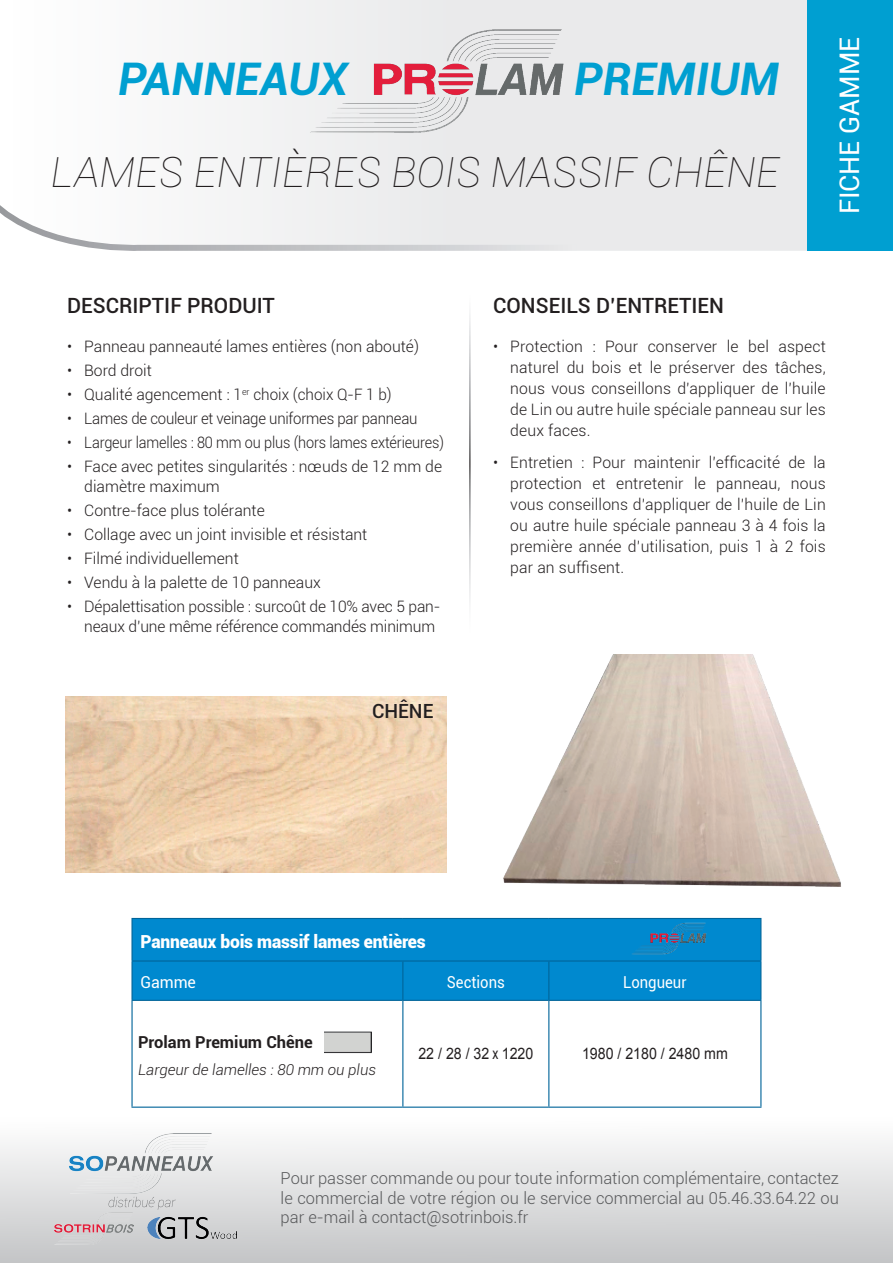
<style>
.page{position:relative;width:893px;height:1263px;background:#fff}
.page>*{position:absolute;margin:0;border:0;box-sizing:border-box;transform-origin:0 0}
.t1{font:italic 700 45px "Roboto";color:#009fd1}
.t2{font:italic 100 42px "Roboto";color:#231f20}
.t3{font:27px "Roboto";color:#fff}
.t4{font:500 21px "Roboto";color:#231f20}
.t5{font:500 19.5px "Roboto";color:#231f20}
.t6{font:900 18px "Roboto";letter-spacing:-.01em;color:#fff}
.t7{font:300 16.5px/19.8px "Roboto";color:#57585a;text-align:justify}
.t8{font:700 16.5px "Roboto";color:#231f20}
.t9{font:16.5px "Roboto";color:#fff;scale:.9 1}
.t10{font:16.5px "Roboto";color:#fff}
.t11{font:300 15.75px/21px "Roboto";color:#231f20}
.t12{font:300 15.75px "Roboto";color:#231f20;scale:.92 1}
.t13{font:300 15.75px "Roboto";color:#231f20;scale:.95 1}
.t14{font:15.75px "Arial";color:#231f20;scale:.9 1}
.t15{font:italic 300 15px "Roboto";color:#231f20}
</style>
<div class="page">
<svg style="left:219px;top:0;width:589px;height:251px;fill:#eaeaeb"></svg>
<svg style="left:0;top:186px;width:578px;height:65px"></svg>
<div style="left:808px;top:0;width:85px;height:251px;background:#009fd1"></div>
<svg style="left:0;top:1142px;width:893px;height:121px;background:#dbdbdc"></svg>
<img style="left:308px;top:23px;width:272px;height:116px">
<img style="left:68px;top:1133px;width:146px;height:60px">
<img style="left:54px;top:1213px;width:79px;height:31px">
<img style="left:148px;top:1216px;width:89px;height:23px">
<svg style="left:109px;top:1197px;width:67px;height:13px"></svg>
<img style="left:66px;top:697px;width:380px;height:175px">
<div style="left:133px;top:919px;width:627px;height:81px;background:#0089cf"></div>
<hr style="left:403px;top:960px;width:146px;height:1px;background:#006499">
<hr style="left:549px;top:960px;width:212px;height:1px;background:#006499">
<hr style="left:131px;top:1001px;width:2px;height:105px;background:#006499">
<hr style="left:403px;top:1000px;width:146px;height:1px;background:#006499">
<hr style="left:402px;top:1001px;width:1px;height:105px;background:#006499">
<hr style="left:549px;top:1000px;width:212px;height:1px;background:#006499">
<hr style="left:403px;top:1106px;width:146px;height:2px;background:#006499">
<hr style="left:549px;top:1106px;width:212px;height:2px;background:#006499">
<hr style="left:131px;top:918px;width:272px;height:1px;background:#006499">
<hr style="left:131px;top:919px;width:2px;height:41px;background:#006499">
<hr style="left:403px;top:918px;width:146px;height:1px;background:#006499">
<hr style="left:549px;top:918px;width:212px;height:1px;background:#006499">
<hr style="left:131px;top:960px;width:272px;height:1px;background:#006499">
<hr style="left:131px;top:961px;width:2px;height:39px;background:#006499">
<hr style="left:402px;top:961px;width:1px;height:39px;background:#006499">
<hr style="left:131px;top:1000px;width:272px;height:1px;background:#006499">
<hr style="left:131px;top:1106px;width:272px;height:2px;background:#006499">
<hr style="left:760px;top:919px;width:1px;height:41px;background:#006499">
<hr style="left:548px;top:961px;width:1px;height:39px;background:#006499">
<hr style="left:760px;top:961px;width:1px;height:39px;background:#006499">
<hr style="left:548px;top:1001px;width:1px;height:105px;background:#006499">
<hr style="left:760px;top:1001px;width:1px;height:105px;background:#006499">
<img style="left:631px;top:922px;width:80px;height:34px">
<img style="left:325px;top:1031px;width:47px;height:23px">
<img style="left:503px;top:654px;width:338px;height:233px">
<h1 class="t1" style="left:118px;top:48px;width:231px">PANNEAUX</h1>
<h1 class="t1" style="left:574px;top:48px;width:206px">PREMIUM</h1>
<h2 class="t2" style="left:50px;top:143px;width:730px">LAMES ENTIÈRES BOIS MASSIF CHÊNE</h2>
<h3 class="t3" style="left:831px;top:214px;width:179px;rotate:-90deg">FICHE GAMME</h3>
<h3 class="t4" style="left:67px;top:291px;width:209px">DESCRIPTIF PRODUIT</h3>
<p class="t11" style="left:67px;top:336px;width:353px">• Panneau panneauté lames entières (non abouté)</p>
<p class="t11" style="left:67px;top:360px;width:86px">• Bord droit</p>
<p class="t11" style="left:67px;top:384px;width:326px">• Qualité agencement : 1<sup>er</sup> choix (choix Q-F 1 b)</p>
<p class="t13" style="left:67px;top:408px;width:370px">• Lames de couleur et veinage uniformes par panneau</p>
<p class="t12" style="left:67px;top:432px;width:411px">• Largeur lamelles : 80 mm ou plus (hors lames extérieures)</p>
<p class="t11" style="left:84px;top:457px;width:359px;line-height:19.5px;text-indent:-17px">• Face avec petites singularités : nœuds de 12 mm de diamètre maximum</p>
<p class="t11" style="left:67px;top:499px;width:199px">• Contre-face plus tolérante</p>
<p class="t11" style="left:67px;top:523px;width:302px">• Collage avec un joint invisible et résistant</p>
<p class="t11" style="left:67px;top:547px;width:173px">• Filmé individuellement</p>
<p class="t11" style="left:67px;top:571px;width:255px">• Vendu à la palette de 10 panneaux</p>
<p class="t11" style="left:84px;top:596px;width:358px;line-height:19.5px;text-indent:-17px">• Dépalettisation possible : surcoût de 10% avec 5 pan&shy;neaux d’une même référence commandés minimum</p>
<p class="t5" style="left:372px;top:698px;width:63px">CHÊNE</p>
<h3 class="t4" style="left:493px;top:291px;width:232px">CONSEILS D’ENTRETIEN</h3>
<p class="t11" style="left:510px;top:336px;width:317px;text-align:justify;text-indent:-17px">• Protection : Pour conserver le bel aspect naturel du bois et le préserver des tâches, nous vous conseillons d’appliquer de l’huile de Lin ou autre huile spéciale panneau sur les deux faces.</p>
<p class="t11" style="left:510px;top:451px;width:317px;text-align:justify;text-indent:-17px">• Entretien : Pour maintenir l’efficacité de la protection et entretenir le panneau, nous vous conseillons d’appliquer de l’huile de Lin ou autre huile spéciale panneau 3 à 4 fois la première année d’utilisation, puis 1 à 2 fois par an suffisent.</p>
<p class="t6" style="left:141px;top:929px;width:287px">Panneaux bois massif lames entières</p>
<p class="t10" style="left:141px;top:971px;width:57px">Gamme</p>
<p class="t9" style="left:447px;top:971px;width:66px">Sections</p>
<p class="t9" style="left:623px;top:971px;width:72px">Longueur</p>
<p class="t8" style="left:138px;top:1030px;width:176px">Prolam Premium Chêne</p>
<p class="t15" style="left:138px;top:1059px;width:239px">Largeur de lamelles : 80 mm ou plus</p>
<p class="t14" style="left:418px;top:1044px;width:129px">22 / 28 / 32 x 1220</p>
<p class="t14" style="left:582px;top:1044px;width:163px">1980 / 2180 / 2480 mm</p>
<p class="t7" style="left:281px;top:1167px;width:560px">Pour passer commande ou pour toute information complémentaire, contactez le commercial de votre région ou le service commercial au 05.46.33.64.22 ou par e-mail à contact@sotrinbois.fr</p>
</div>
